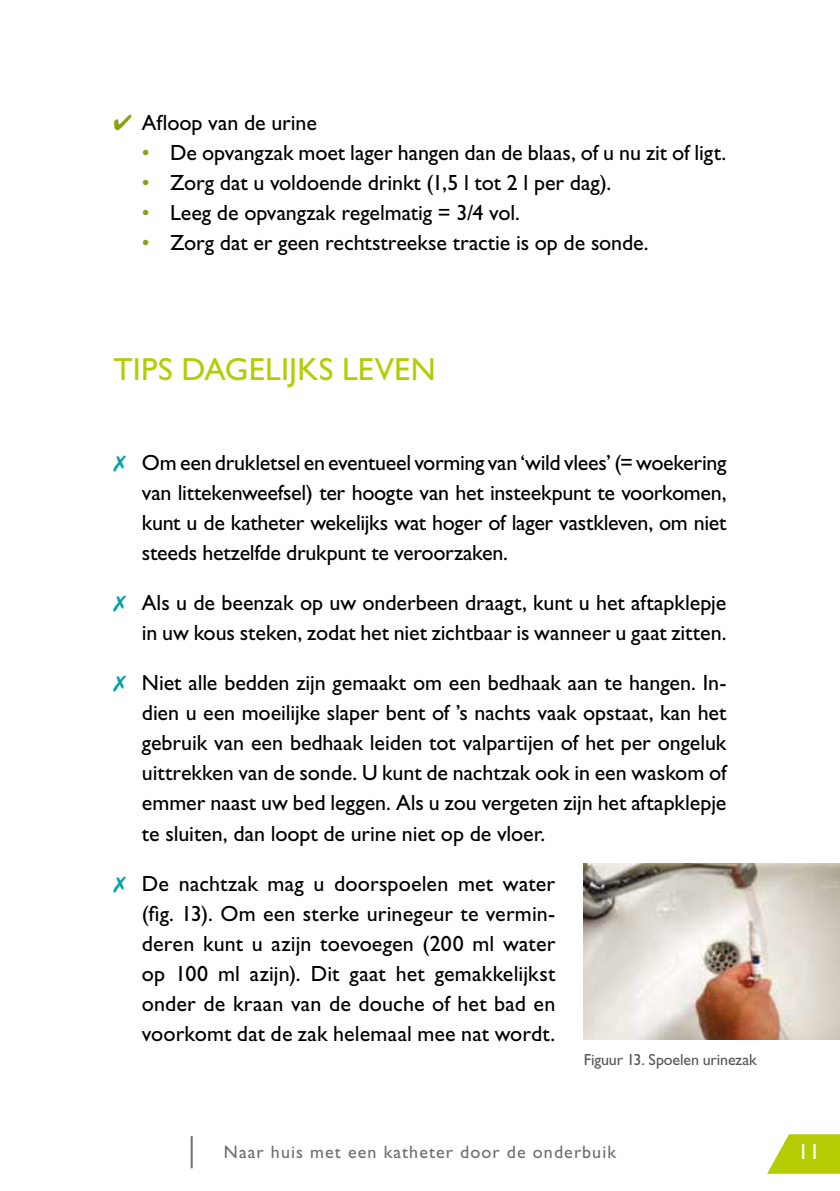
<style>
.page{position:relative;width:840px;height:1191px;background:#fff}
.page>*{position:absolute;margin:0;border:0;box-sizing:border-box;transform-origin:0 0}
.t1{font:32px "Gill Sans Std";letter-spacing:.01em;color:#b4cc04}
.t2{font:22px/30px "Gill Sans Std";letter-spacing:-.005em;color:#000;text-align:justify}
.t3{font:22px "Gill Sans Std";color:#fff}
.t4{font:18px "Gill Sans Std";letter-spacing:.06em;color:#706f6f}
.t5{font:16px "Gill Sans Std";letter-spacing:-.01em;color:#575756}
.s1{color:#86a315}
.s2{color:#00a3a6}
</style>
<div class="page">
<svg style="left:767px;top:1134px;width:72px;height:39px"></svg>
<hr style="left:190px;top:1136px;width:2px;height:32px;background:#706f6f">
<img style="left:583px;top:863px;width:256px;height:176px">
<p class="t2" style="left:113px;top:108px;width:205px"><span class="s1">✔</span> Afloop van de urine</p>
<p class="t2" style="left:142px;top:138px;width:585px"><span class="s1">•</span> De opvangzak moet lager hangen dan de blaas, of u nu zit of ligt.</p>
<p class="t2" style="left:142px;top:168px;width:471px"><span class="s1">•</span> Zorg dat u voldoende drinkt (1,5 l tot 2 l per dag).</p>
<p class="t2" style="left:142px;top:198px;width:379px"><span class="s1">•</span> Leeg de opvangzak regelmatig = 3/4 vol.</p>
<p class="t2" style="left:142px;top:228px;width:508px"><span class="s1">•</span> Zorg dat er geen rechtstreekse tractie is op de sonde.</p>
<h1 class="t1" style="left:113px;top:351px;width:323px">TIPS DAGELIJKS LEVEN</h1>
<p class="t2" style="left:142px;top:448px;width:585px;text-indent:-28px"><span class="s2">✗</span> Om een drukletsel en eventueel vorming van ‘wild vlees’ (= woekering van littekenweefsel) ter hoogte van het insteekpunt te voorkomen, kunt u de katheter wekelijks wat hoger of lager vastkleven, om niet steeds hetzelfde drukpunt te veroorzaken.</p>
<p class="t2" style="left:113px;top:588px;width:614px;text-align:right"><span class="s2">✗</span> Als u de beenzak op uw onderbeen draagt, kunt u het aftapklepje in uw kous steken, zodat het niet zichtbaar is wanneer u gaat zitten.</p>
<p class="t2" style="left:142px;top:668px;width:585px;text-indent:-28px"><span class="s2">✗</span> Niet alle bedden zijn gemaakt om een bedhaak aan te hangen. In&shy;dien u een moeilijke slaper bent of ’s nachts vaak opstaat, kan het gebruik van een bedhaak leiden tot valpartijen of het per ongeluk uittrekken van de sonde. U kunt de nachtzak ook in een waskom of emmer naast uw bed leggen. Als u zou vergeten zijn het aftapklepje te sluiten, dan loopt de urine niet op de vloer.</p>
<p class="t2" style="left:142px;top:868px;width:415px;text-indent:-28px"><span class="s2">✗</span> De nachtzak mag u doorspoelen met water (fig. 13). Om een sterke urinegeur te vermin&shy;deren kunt u azijn toevoegen (200 ml water op 100 ml azijn). Dit gaat het gemakkelijkst onder de kraan van de douche of het bad en voorkomt dat de zak helemaal mee nat wordt.</p>
<p class="t5" style="left:583px;top:1050px;width:174px">Figuur 13. Spoelen urinezak</p>
<p class="t4" style="left:224px;top:1141px;width:393px">Naar huis met een katheter door de onderbuik</p>
<p class="t3" style="left:797px;top:1138px;width:23px">11</p>
</div>
